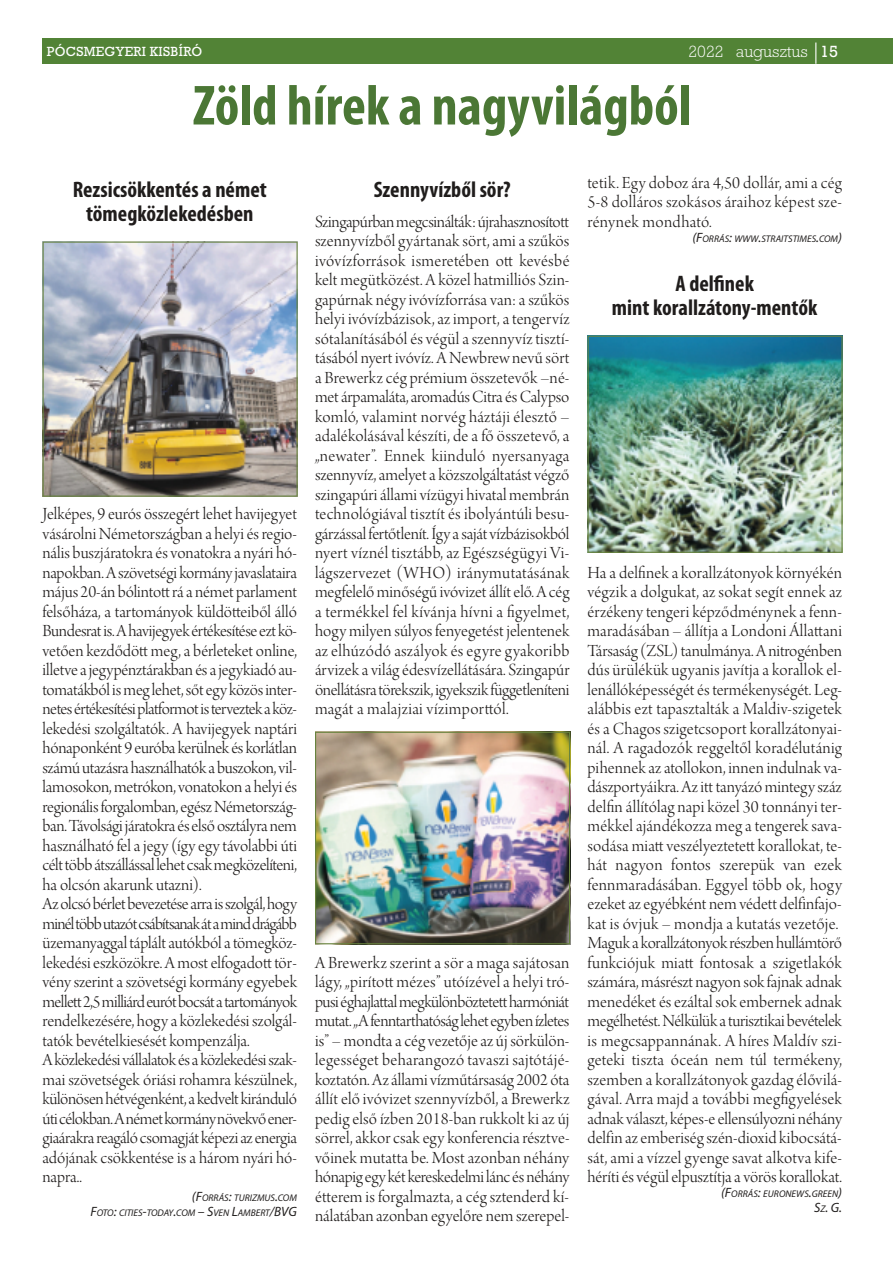
<style>
.page{position:relative;width:893px;height:1263px;background:#fff}
.page>*{position:absolute;margin:0;border:0;box-sizing:border-box;transform-origin:0 0}
.t1{font:700 condensed 57px "Myriad Pro";color:#4b7735}
.t2{font:700 condensed 22.5px/24px "Myriad Pro";color:#201d1c;text-align:center}
.t3{font:18px/19.5px "Arno Pro Light Display";color:#201d1c;text-align:justify}
.t4{font:300 16.5px "Rockwell Std";color:#fff}
.t5{font:13.5px "Rockwell Std";letter-spacing:.02em;color:#fff}
.t6{font:italic 13.5px "Myriad Pro";color:#201d1c}
.t7{font:italic 9.75px/15px "Myriad Pro";color:#201d1c;text-align:right}
.s1{font-weight:400}
.s2{font-size:13.5px}
.s3{font-size:9.75px}
</style>
<div class="page">
<div style="left:43px;top:38px;width:850px;height:26px;background:#528336"></div>
<svg style="left:815px;top:43px;width:1px;height:21px"></svg>
<img style="left:587px;top:336px;width:256px;height:217px">
<img style="left:43px;top:242px;width:255px;height:255px">
<img style="left:315px;top:732px;width:255px;height:212px">
<p class="t5" style="left:47px;top:47px;width:157px">PÓCSMEGYERI KISBÍRÓ</p>
<p class="t4" style="left:688px;top:46px;width:151px">2022 augusztus <span class="s1">15</span></p>
<h1 class="t1" style="left:193px;top:82px;width:500px">Zöld hírek a nagyvilágból</h1>
<p class="t2" style="left:73px;top:179px;width:196px">Rezsicsökkentés a német tömegközlekedésben</p>
<p class="t3" style="left:43px;top:506px;width:256px;text-align:left">Jelképes, 9 eurós összegért lehet havijegyet vásárolni Németországban a helyi és regio‐ nális buszjáratokra és vonatokra a nyári hó‐ napokban. A szövetségi kormány javaslataira május 20-án bólintottrá a német parlament felsőháza, a tartományok küldötteiből álló Bundesrat is.Ahavijegyek értékesítése ezt kö‐ vetően kezdődött meg, a bérleteket online, illetve a jegypénztárakban és a jegykiadó au‐ tomatákból is meg lehet, sőt egy közös inter‐ netes értékesítésiplatformotisterveztek aköz‐ lekedési szolgáltatók. A havijegyek naptári hónaponként 9 euróba kerülnek és korlátlan számú utazásrahasználhatók abuszokon, vil‐ lamosokon, metrókon, vonatokon a helyi és regionális forgalomban, egészNémetország‐ ban.Távolsági járatokra és elsőosztályranem használható fel a jegy (így egy távolabbi úti célttöbb átszállással lehet csakmegközelíteni, ha olcsón akarunk utazni).<br>Azolcsóbérletbevezetése arrais szolgál,hogy minéltöbbutazótcsábítsanakátaminddrágább üzemanyaggal táplált autókból a tömegköz‐ lekedési eszközökre. A most elfogadott tör‐ vény szerint a szövetségi kormány egyebek mellett2,5milliárdeurótbocsátatartományok rendelkezésére, hogy a közlekedési szolgál‐ tatók bevételkiesését kompenzálja.<br>A közlekedési vállalatok és a közlekedési szak‐ mai szövetségek óriási rohamra készülnek, különösenhétvégenként, a kedvelt kiránduló úticélokban.Anémetkormánynövekvőener‐ giaárakrareagáló csomagját képezi az energia adójának csökkentése is a három nyári hó‐ napra..</p>
<p class="t7" style="left:90px;top:1191px;width:208px"><span class="s2">(F</span>ORRÁS<span class="s2">:</span> TURIZMUS<span class="s2">.</span>COM<br><span class="s2">F</span>OTO<span class="s2">:</span> CITIES<span class="s2">-</span>TODAY<span class="s2">.</span>COM <span class="s2">– S</span>VEN <span class="s2">L</span>AMBERT<span class="s2">/BVG</span></p>
<p class="t2" style="left:374px;top:179px;width:139px">Szennyvízből sör?</p>
<p class="t3" style="left:315px;top:213px;width:256px">Szingapúrbanmegcsinálták:újrahasznosított szennyvízből gyártanak sört, ami a szűkös ivóvízforrások ismeretében ott kevésbé kelt megütközést. A közel hatmilliós Szin‐ gapúrnak négy ivóvízforrása van: a szűkös helyi ivóvízbázisok, az import, a tengervíz sótalanításából és végül a szennyvíz tisztí‐ tásából nyert ivóvíz. A Newbrew nevű sört a Brewerkz cég prémium összetevők –né‐ met árpamaláta, aromadúsCitra ésCalypso komló, valamint norvég háztáji élesztő – adalékolásával készíti, de a fő összetevő, a „newater”. Ennek kiinduló nyersanyaga szennyvíz, amelyet a közszolgáltatást végző szingapúri állami vízügyi hivatal membrán technológiával tisztít és ibolyántúli besu‐ gárzással fertőtlenít.Így a saját vízbázisokból nyert víznél tisztább, az Egészségügyi Vi‐ lágszervezet (WHO) iránymutatásának megfelelő minőségű ivóvizet állít elő. A cég a termékkel fel kívánja hívni a figyelmet, hogy milyen súlyos fenyegetést jelentenek az elhúzódó aszályok és egyre gyakoribb árvizek a világ édesvízellátására. Szingapúr önellátásratörekszik, igyekszikfüggetleníteni magát a malajziai vízimporttól.</p>
<p class="t3" style="left:315px;top:954px;width:256px">A Brewerkz szerint a sör a maga sajátosan lágy, „pirított mézes” utóízével a helyi tró‐ pusi éghajlattalmegkülönböztetettharmóniát mutat.„Afenntarthatóságlehet egybenízletes is” – mondta a cég vezetője az új sörkülön‐ legességet beharangozó tavaszi sajtótájé‐ koztatón. Az állami vízműtársaság 2002 óta állít elő ivóvizet szennyvízből, a Brewerkz pedig első ízben 2018-ban rukkolt ki az új sörrel, akkor csak egy konferencia résztve‐ vőinek mutatta be. Most azonban néhány hónapig egy két kereskedelmi lánc ésnéhány étterem is forgalmazta, a cég sztenderd kí‐ nálatában azonban egyelőre nem szerepel‐</p>
<p class="t3" style="left:587px;top:174px;width:256px">tetik. Egy doboz ára 4,50 dollár, ami a cég 5-8 dolláros szokásos áraihoz képest sze‐ rénynek mondható.</p>
<p class="t7" style="left:692px;top:232px;width:151px"><span class="s2">(F</span>ORRÁS<span class="s2">:</span> WWW<span class="s2">.</span>STRAITSTIMES<span class="s2">.</span>COM<span class="s2">)</span></p>
<p class="t2" style="left:612px;top:273px;width:207px">A delfinek<br>mint korallzátony-mentők</p>
<p class="t3" style="left:587px;top:564px;width:256px;text-align:left">Ha a delfinek a korallzátonyok környékén végzik a dolgukat, az sokat segít ennek az érzékeny tengeri képződménynek a fenn‐ maradásában – állítja a Londoni Állattani Társaság (ZSL) tanulmánya. A nitrogénben dús ürülékük ugyanis javítja a korallok el‐ lenállóképességét és termékenységét. Leg‐ alábbis ezt tapasztalták a Maldiv-szigetek és a Chagos szigetcsoport korallzátonyai‐ nál. A ragadozók reggeltől koradélutánig pihennek az atollokon, innen indulnak va‐ dászportyáikra. Az itt tanyázó mintegy száz delfin állítólag napi közel 30 tonnányi ter‐ mékkel ajándékozza meg a tengerek sava‐ sodása miatt veszélyeztetett korallokat, te‐ hát nagyon fontos szerepük van ezek fennmaradásában. Eggyel több ok, hogy ezeket az egyébként nem védett delfinfajo‐ kat is óvjuk – mondja a kutatás vezetője.<br>Maguk a korallzátonyokrészben hullámtörő funkciójuk miatt fontosak a szigetlakók számára, másrészt nagyon sok fajnak adnak menedéket és ezáltal sok embernek adnak megélhetést.Nélkülük aturisztikai bevételek is megcsappannának. A híres Maldív szi‐ geteki tiszta óceán nem túl termékeny, szemben a korallzátonyok gazdag élővilá‐ gával. Arra majd a további megfigyelések adnak választ, képes-e ellensúlyozni néhány delfin az emberiség szén-dioxid kibocsátá‐ sát, ami a vízzel gyenge savat alkotva kife‐ héríti és végül elpusztítja a vörös korallokat.</p>
<p class="t7" style="left:721px;top:1187px;width:122px"><span class="s2">(F</span>ORRÁS<span class="s2">:</span> EURONEWS<span class="s2">.</span>GREEN<span class="s2">)</span></p>
<p class="t6" style="left:814px;top:1202px;width:29px">S<span class="s3">Z</span>. G.</p>
</div>
